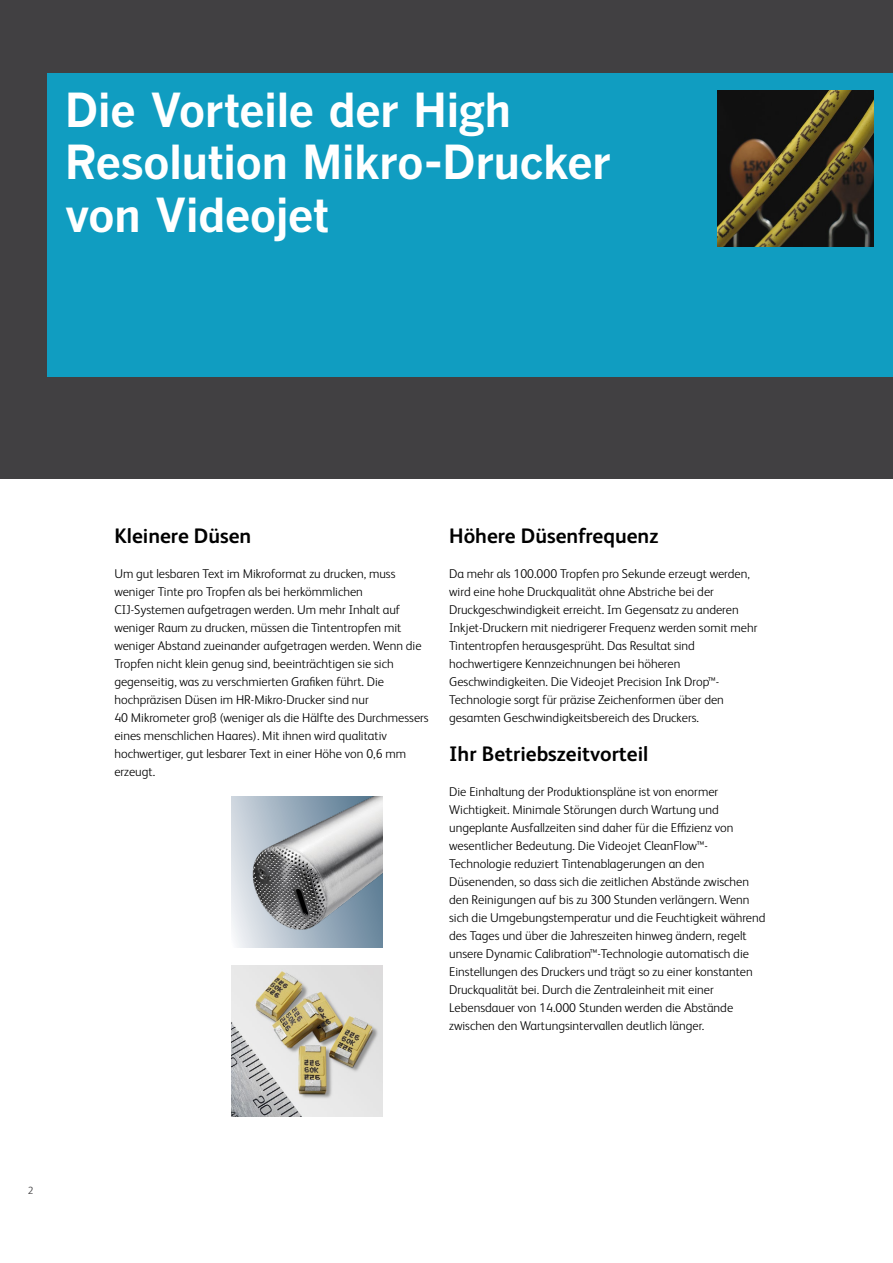
<style>
.page{position:relative;width:893px;height:1263px;background:#fff}
.page>*{position:absolute;margin:0;border:0;box-sizing:border-box;transform-origin:0 0}
.t1{font:700 46.5px/52.5px "Benton Gothic";letter-spacing:-.02em;color:#fff}
.t2{font:700 21px "FS Albert Pro";color:#000}
.t3{font:300 12.75px/18px "FS Albert Pro";color:#000}
.t4{font:300 10.5px "FS Albert Pro";color:#414042}
</style>
<div class="page">
<div style="left:0;top:0;width:893px;height:478px;background:#414042"></div>
<div style="left:47px;top:73px;width:846px;height:304px;background:#109dc1"></div>
<img style="left:231px;top:965px;width:151px;height:151px">
<img style="left:717px;top:90px;width:157px;height:157px">
<div style="left:231px;top:796px;width:151px;height:152px;background:linear-gradient(to bottom,#c5cfd9,#f0f2f5)"></div>
<img style="left:249px;top:796px;width:133px;height:152px">
<h1 class="t1" style="left:65px;top:85px;width:548px">Die Vorteile der High<br>Resolution Mikro-Drucker von Videojet</h1>
<p class="t4" style="left:28px;top:1183px;width:7px">2</p>
<h2 class="t2" style="left:114px;top:521px;width:139px">Kleinere Düsen</h2>
<p class="t3" style="left:114px;top:564px;width:316px">Um gut lesbaren Text im Mikroformat zu drucken, muss weniger Tinte pro Tropfen als bei herkömmlichen CIJ-Systemen aufgetragen werden. Um mehr Inhalt auf weniger Raum zu drucken, müssen die Tintentropfen mit weniger Abstand zueinander aufgetragen werden. Wenn die Tropfen nicht klein genug sind, beeinträchtigen sie sich gegenseitig, was zu verschmierten Grafiken führt. Die hochpräzisen Düsen im HR-Mikro-Drucker sind nur<br>40 Mikrometer groß (weniger als die Hälfte des Durchmessers eines menschlichen Haares). Mit ihnen wird qualitativ hochwertiger, gut lesbarer Text in einer Höhe von 0,6 mm erzeugt.</p>
<h2 class="t2" style="left:449px;top:521px;width:211px">Höhere Düsenfrequenz</h2>
<p class="t3" style="left:449px;top:564px;width:310px">Da mehr als 100.000 Tropfen pro Sekunde erzeugt werden, wird eine hohe Druckqualität ohne Abstriche bei der Druckgeschwindigkeit erreicht. Im Gegensatz zu anderen Inkjet-Druckern mit niedrigerer Frequenz werden somit mehr Tintentropfen herausgesprüht. Das Resultat sind hochwertigere Kennzeichnungen bei höheren Geschwindigkeiten. Die Videojet Precision Ink Drop™- Technologie sorgt für präzise Zeichenformen über den gesamten Geschwindigkeitsbereich des Druckers.</p>
<h2 class="t2" style="left:449px;top:739px;width:201px">Ihr Betriebszeitvorteil</h2>
<p class="t3" style="left:449px;top:782px;width:318px">Die Einhaltung der Produktionspläne ist von enormer Wichtigkeit. Minimale Störungen durch Wartung und ungeplante Ausfallzeiten sind daher für die Effizienz von wesentlicher Bedeutung. Die Videojet CleanFlow™- Technologie reduziert Tintenablagerungen an den Düsenenden, so dass sich die zeitlichen Abstände zwischen den Reinigungen auf bis zu 300 Stunden verlängern. Wenn sich die Umgebungstemperatur und die Feuchtigkeit während des Tages und über die Jahreszeiten hinweg ändern, regelt unsere Dynamic Calibration™-Technologie automatisch die Einstellungen des Druckers und trägt so zu einer konstanten Druckqualität bei. Durch die Zentraleinheit mit einer Lebensdauer von 14.000 Stunden werden die Abstände zwischen den Wartungsintervallen deutlich länger.</p>
</div>
